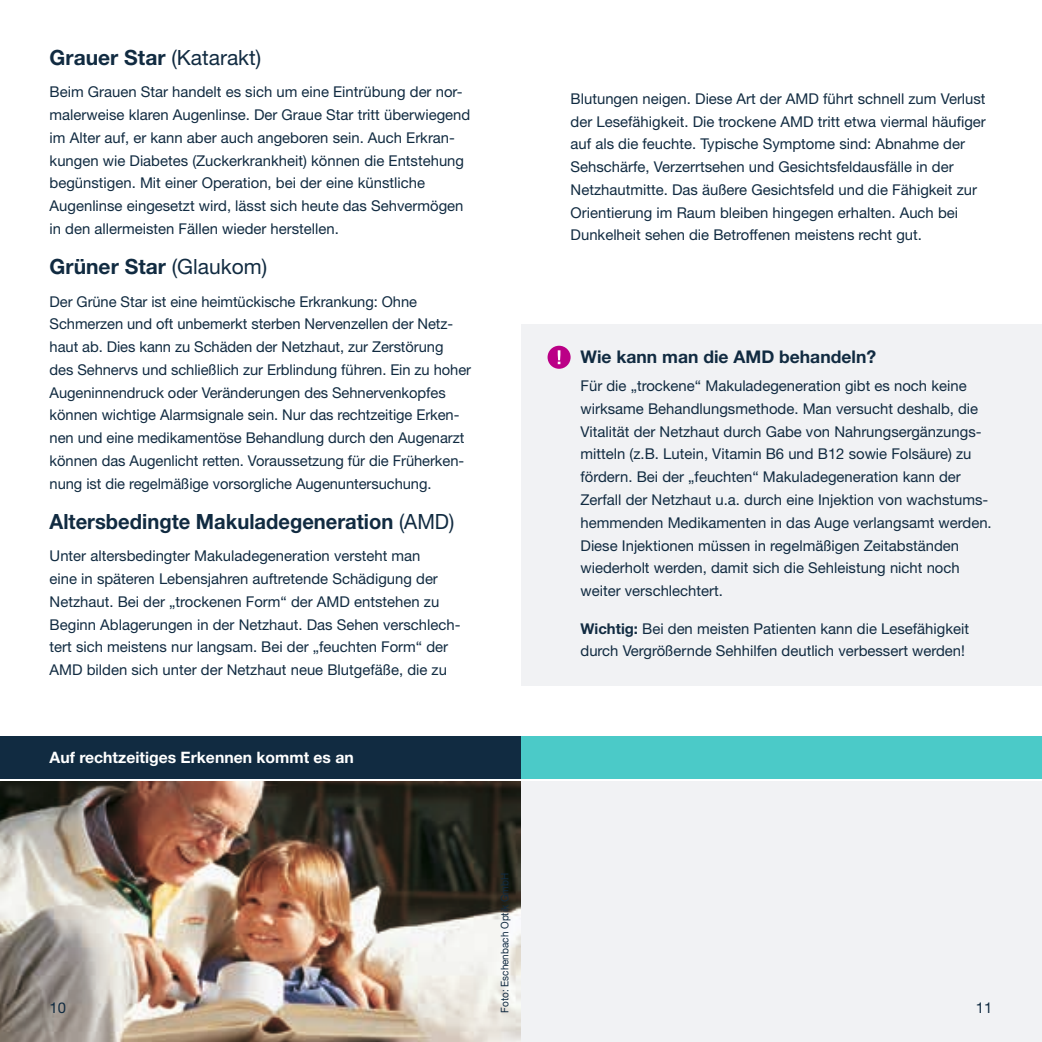
<style>
.page{position:relative;width:1042px;height:1042px;background:#fff}
.page>*{position:absolute;margin:0;border:0;box-sizing:border-box;transform-origin:0 0}
.Headline{font:700 21px "Helvetica Neue LT Std";color:#112b41}
.Headline-2{font:700 21px "Helvetica Neue LT Std";color:#112b41;scale:.96 1}
.Subheadline{font:700 17.5px "Helvetica Neue LT Std";color:#112b41}
.t1{font:700 15.75px "Helvetica Neue LT Std";color:#fff}
.fließtext{font:14.88px/22.8px "Helvetica Neue LT Std";color:#112b41}
.Headline-3{font:10.5px "Helvetica Neue LT Std";color:#112b41;scale:.95 1}
.s1{font-weight:400}
.s2{font-weight:700}
</style>
<div class="page">
<div style="left:521px;top:737px;width:521px;height:42px;background:#4bcac8"></div>
<div style="left:0;top:781px;width:1042px;height:261px;background:#f1f2f4"></div>
<div style="left:521px;top:324px;width:521px;height:362px;background:#f1f2f4"></div>
<div style="left:0;top:737px;width:521px;height:42px;background:#112b41"></div>
<img style="left:0;top:781px;width:521px;height:261px">
<div style="left:547px;top:346px;width:23px;height:23px;background:#bb0086;border-radius:50%"></div>
<svg style="left:558px;top:350px;width:2px;height:14px"></svg>
<p class="Headline" style="left:50px;top:44px;width:213px">Grauer Star <span class="s1">(Katarakt)</span></p>
<p class="fließtext" style="left:50px;top:80px;width:422px">Beim Grauen Star handelt es sich um eine Eintrübung der nor&shy;malerweise klaren Augenlinse. Der Graue Star tritt überwiegend im Alter auf, er kann aber auch angeboren sein. Auch Erkran&shy;kungen wie Diabetes (Zuckerkrankheit) können die Entstehung begünstigen. Mit einer Operation, bei der eine künstliche Augenlinse eingesetzt wird, lässt sich heute das Sehvermögen in den allermeisten Fällen wieder herstellen.</p>
<p class="Headline" style="left:50px;top:253px;width:219px">Grüner Star <span class="s1">(Glaukom)</span></p>
<p class="fließtext" style="left:50px;top:290px;width:423px">Der Grüne Star ist eine heimtückische Erkrankung: Ohne Schmerzen und oft unbemerkt sterben Nervenzellen der Netz&shy;haut ab. Dies kann zu Schäden der Netzhaut, zur Zerstörung<br>des Sehnervs und schließlich zur Erblindung führen. Ein zu hoher Augeninnendruck oder Veränderungen des Sehnervenkopfes können wichtige Alarmsignale sein. Nur das rechtzeitige Erken&shy;nen und eine medikamentöse Behandlung durch den Augenarzt können das Augenlicht retten. Voraussetzung für die Früherken&shy;nung ist die regelmäßige vorsorgliche Augenuntersuchung.</p>
<p class="Headline-2" style="left:50px;top:508px;width:423px">Altersbedingte Makuladegeneration <span class="s1">(AMD)</span></p>
<p class="fließtext" style="left:50px;top:544px;width:412px">Unter altersbedingter Makuladegeneration versteht man<br>eine in späteren Lebensjahren auftretende Schädigung der Netzhaut. Bei der „trockenen Form“ der AMD entstehen zu Beginn Ablagerungen in der Netzhaut. Das Sehen verschlech&shy;tert sich meistens nur langsam. Bei der „feuchten Form“ der AMD bilden sich unter der Netzhaut neue Blutgefäße, die zu</p>
<p class="t1" style="left:50px;top:747px;width:306px">Auf rechtzeitiges Erkennen kommt es an</p>
<p class="fließtext" style="left:50px;top:996px;width:18px">10</p>
<p class="Headline-3" style="left:498px;top:1012px;width:149px;rotate:-90deg">Foto: Eschenbach Optik GmbH</p>
<p class="fließtext" style="left:570px;top:87px;width:417px">Blutungen neigen. Diese Art der AMD führt schnell zum Verlust der Lesefähigkeit. Die trockene AMD tritt etwa viermal häufiger auf als die feuchte. Typische Symptome sind: Abnahme der Sehschärfe, Verzerrtsehen und Gesichtsfeldausfälle in der Netzhautmitte. Das äußere Gesichtsfeld und die Fähigkeit zur Orientierung im Raum bleiben hingegen erhalten. Auch bei Dunkelheit sehen die Betroffenen meistens recht gut.</p>
<p class="Subheadline" style="left:580px;top:346px;width:297px">Wie kann man die AMD behandeln?</p>
<p class="fließtext" style="left:580px;top:374px;width:413px">Für die „trockene“ Makuladegeneration gibt es noch keine wirksame Behandlungsmethode. Man versucht deshalb, die Vitalität der Netzhaut durch Gabe von Nahrungsergänzungs&shy;mitteln (z.B. Lutein, Vitamin B6 und B12 sowie Folsäure) zu fördern. Bei der „feuchten“ Makuladegeneration kann der Zerfall der Netzhaut u.a. durch eine Injektion von wachstums&shy;hemmenden Medikamenten in das Auge verlangsamt werden.<br>Diese Injektionen müssen in regelmäßigen Zeitabständen wiederholt werden, damit sich die Sehleistung nicht noch weiter verschlechtert.</p>
<p class="fließtext" style="left:580px;top:617px;width:390px"><span class="s2">Wichtig:</span> Bei den meisten Patienten kann die Lesefähigkeit durch Vergrößernde Sehhilfen deutlich verbessert werden!</p>
<p class="fließtext" style="left:976px;top:996px;width:18px">11</p>
</div>
